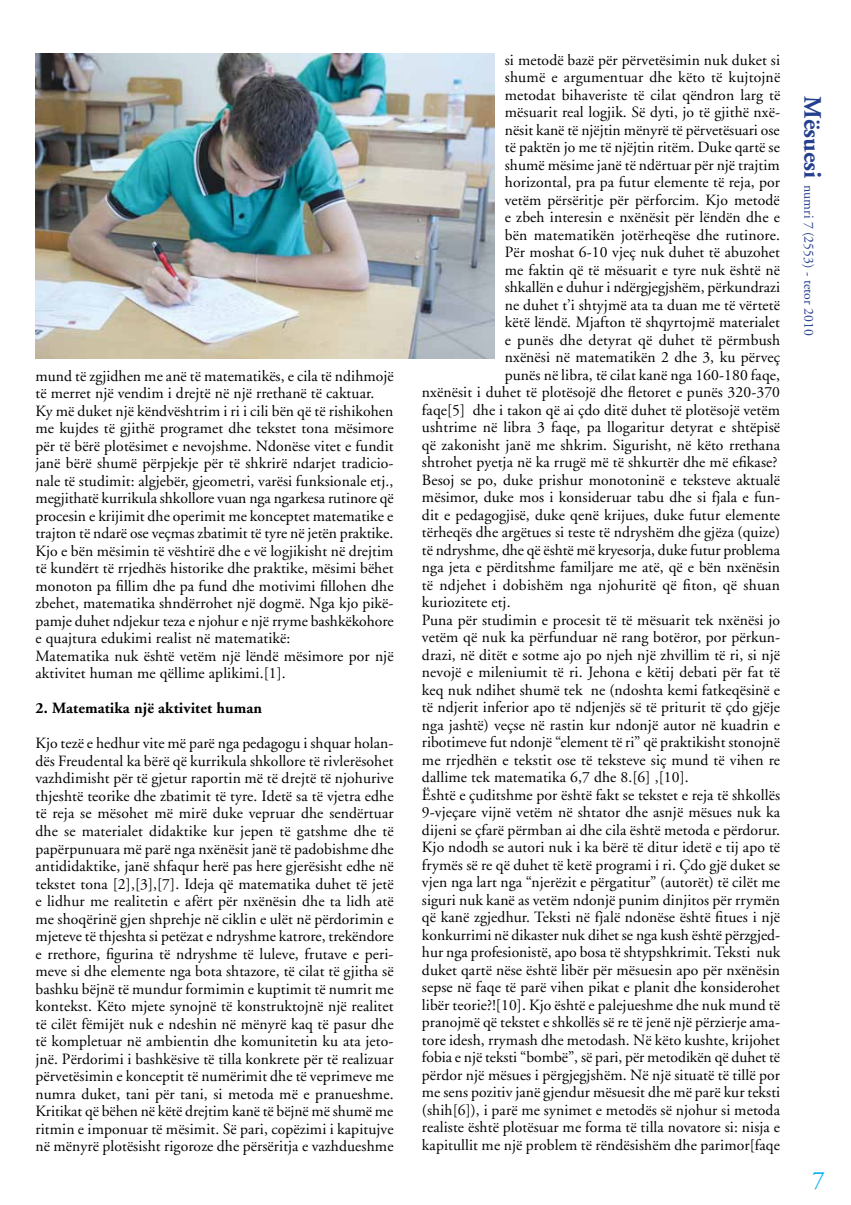
<style>
.page{position:relative;width:851px;height:1205px;background:#fff}
.page>*{position:absolute;margin:0;border:0;box-sizing:border-box;transform-origin:0 0}
.t1{font:25px "Adobe Garamond";color:#00aeef}
.t2{font:15.62px/17.5px "Adobe Garamond";letter-spacing:.005em;color:#000}
.t3{font:700 15.62px "Adobe Garamond";letter-spacing:.005em;color:#000}
.t4{font:13.75px "Adobe Garamond";color:#25408f}
.s1{font-weight:700;font-size:25px}
</style>
<div class="page">
<img style="left:35px;top:53px;width:459px;height:306px">
<p class="t2" style="left:35px;top:368px;width:360px">mund të zgjidhen me anë të matematikës, e cila të ndihmojë të merret një vendim i drejtë në një rrethanë të caktuar.<br>Ky më duket një këndvështrim i ri i cili bën që të rishikohen me kujdes të gjithë programet dhe tekstet tona mësimore për të bërë plotësimet e nevojshme. Ndonëse vitet e fundit janë bërë shumë përpjekje për të shkrirë ndarjet tradicio&shy;nale të studimit: algjebër, gjeometri, varësi funksionale etj., megjithatë kurrikula shkollore vuan nga ngarkesa rutinore që procesin e krijimit dhe operimit me konceptet matematike e trajton të ndarë ose veçmas zbatimit të tyre në jetën praktike.<br>Kjo e bën mësimin të vështirë dhe e vë logjikisht në drejtim të kundërt të rrjedhës historike dhe praktike, mësimi bëhet monoton pa fillim dhe pa fund dhe motivimi fillohen dhe zbehet, matematika shndërrohet një dogmë. Nga kjo pikë&shy;pamje duhet ndjekur teza e njohur e një rryme bashkëkohore e quajtura edukimi realist në matematikë:<br>Matematika nuk është vetëm një lëndë mësimore por një aktivitet human me qëllime aplikimi.[1].</p>
<p class="t3" style="left:35px;top:700px;width:228px">2. Matematika një aktivitet human</p>
<p class="t2" style="left:35px;top:735px;width:360px;text-align:justify">Kjo tezë e hedhur vite më parë nga pedagogu i shquar holan&shy;dës Freudental ka bërë që kurrikula shkollore të rivlerësohet vazhdimisht për të gjetur raportin më të drejtë të njohurive thjeshtë teorike dhe zbatimit të tyre. Idetë sa të vjetra edhe të reja se mësohet më mirë duke vepruar dhe sendërtuar dhe se materialet didaktike kur jepen të gatshme dhe të papërpunuara më parë nga nxënësit janë të padobishme dhe antididaktike, janë shfaqur herë pas here gjerësisht edhe në tekstet tona [2],[3],[7]. Ideja që matematika duhet të jetë e lidhur me realitetin e afërt për nxënësin dhe ta lidh atë me shoqërinë gjen shprehje në ciklin e ulët në përdorimin e mjeteve të thjeshta si petëzat e ndryshme katrore, trekëndore e rrethore, figurina të ndryshme të luleve, frutave e peri&shy;meve si dhe elemente nga bota shtazore, të cilat të gjitha së bashku bëjnë të mundur formimin e kuptimit të numrit me kontekst. Këto mjete synojnë të konstruktojnë një realitet të cilët fëmijët nuk e ndeshin në mënyrë kaq të pasur dhe të kompletuar në ambientin dhe komunitetin ku ata jeto&shy;jnë. Përdorimi i bashkësive të tilla konkrete për të realizuar përvetësimin e konceptit të numërimit dhe të veprimeve me numra duket, tani për tani, si metoda më e pranueshme.<br>Kritikat që bëhen në këtë drejtim kanë të bëjnë më shumë me ritmin e imponuar të mësimit. Së pari, copëzimi i kapitujve në mënyrë plotësisht rigoroze dhe përsëritja e vazhdueshme</p>
<p class="t2" style="left:504px;top:51px;width:276px">si metodë bazë për përvetësimin nuk duket si</p>
<p class="t2" style="left:504px;top:69px;width:277px">shumë e argumentuar dhe këto të kujtojnë</p>
<p class="t2" style="left:504px;top:86px;width:277px">metodat bihaveriste të cilat qëndron larg të</p>
<p class="t2" style="left:504px;top:104px;width:277px">mësuarit real logjik. Së dyti, jo të gjithë nxë-</p>
<p class="t2" style="left:504px;top:121px;width:276px">nësit kanë të njëjtin mënyrë të përvetësuari ose</p>
<p class="t2" style="left:504px;top:139px;width:276px">të paktën jo me të njëjtin ritëm. Duke qartë se</p>
<p class="t2" style="left:504px;top:156px;width:276px">shumë mësime janë të ndërtuar për një trajtim</p>
<p class="t2" style="left:504px;top:174px;width:277px">horizontal, pra pa futur elemente të reja, por</p>
<p class="t2" style="left:504px;top:191px;width:276px">vetëm përsëritje për përforcim. Kjo metodë</p>
<p class="t2" style="left:504px;top:209px;width:277px">e zbeh interesin e nxënësit për lëndën dhe e</p>
<p class="t2" style="left:504px;top:226px;width:277px">bën matematikën jotërheqëse dhe rutinore.</p>
<p class="t2" style="left:504px;top:244px;width:276px">Për moshat 6-10 vjeç nuk duhet të abuzohet</p>
<p class="t2" style="left:504px;top:261px;width:276px">me faktin që të mësuarit e tyre nuk është në</p>
<p class="t2" style="left:504px;top:279px;width:277px">shkallën e duhur i ndërgjegjshëm, përkundrazi</p>
<p class="t2" style="left:504px;top:296px;width:276px">ne duhet t’i shtyjmë ata ta duan me të vërtetë</p>
<p class="t2" style="left:504px;top:314px;width:277px">këtë lëndë. Mjafton të shqyrtojmë materialet</p>
<p class="t2" style="left:504px;top:331px;width:277px">e punës dhe detyrat që duhet të përmbush</p>
<p class="t2" style="left:504px;top:349px;width:277px">nxënësi në matematikën 2 dhe 3, ku përveç</p>
<p class="t2" style="left:504px;top:366px;width:277px">punës në libra, të cilat kanë nga 160-180 faqe,</p>
<p class="t2" style="left:422px;top:384px;width:359px">nxënësit i duhet të plotësojë dhe fletoret e punës 320-370</p>
<p class="t2" style="left:422px;top:401px;width:359px">faqe[5] dhe i takon që ai çdo ditë duhet të plotësojë vetëm</p>
<p class="t2" style="left:422px;top:419px;width:359px">ushtrime në libra 3 faqe, pa llogaritur detyrat e shtëpisë</p>
<p class="t2" style="left:422px;top:436px;width:359px">që zakonisht janë me shkrim. Sigurisht, në këto rrethana</p>
<p class="t2" style="left:422px;top:454px;width:357px">shtrohet pyetja në ka rrugë më të shkurtër dhe më efikase?</p>
<p class="t2" style="left:422px;top:471px;width:359px">Besoj se po, duke prishur monotoninë e teksteve aktualë</p>
<p class="t2" style="left:422px;top:489px;width:359px">mësimor, duke mos i konsideruar tabu dhe si fjala e fun-</p>
<p class="t2" style="left:422px;top:506px;width:359px">dit e pedagogjisë, duke qenë krijues, duke futur elemente</p>
<p class="t2" style="left:422px;top:524px;width:359px">tërheqës dhe argëtues si teste të ndryshëm dhe gjëza (quize)</p>
<p class="t2" style="left:422px;top:541px;width:359px">të ndryshme, dhe që është më kryesorja, duke futur problema</p>
<p class="t2" style="left:422px;top:559px;width:359px">nga jeta e përditshme familjare me atë, që e bën nxënësin</p>
<p class="t2" style="left:422px;top:576px;width:359px">të ndjehet i dobishëm nga njohuritë që fiton, që shuan</p>
<p class="t2" style="left:422px;top:594px;width:90px">kuriozitete etj.</p>
<p class="t2" style="left:422px;top:611px;width:359px">Puna për studimin e procesit të të mësuarit tek nxënësi jo</p>
<p class="t2" style="left:422px;top:629px;width:359px">vetëm që nuk ka përfunduar në rang botëror, por përkun-</p>
<p class="t2" style="left:422px;top:646px;width:359px">drazi, në ditët e sotme ajo po njeh një zhvillim të ri, si një</p>
<p class="t2" style="left:422px;top:664px;width:359px">nevojë e mileniumit të ri. Jehona e këtij debati për fat të</p>
<p class="t2" style="left:422px;top:681px;width:359px">keq nuk ndihet shumë tek ne (ndoshta kemi fatkeqësinë e</p>
<p class="t2" style="left:422px;top:699px;width:359px">të ndjerit inferior apo të ndjenjës së të priturit të çdo gjëje</p>
<p class="t2" style="left:422px;top:716px;width:359px">nga jashtë) veçse në rastin kur ndonjë autor në kuadrin e</p>
<p class="t2" style="left:422px;top:734px;width:359px">ribotimeve fut ndonjë “element të ri” që praktikisht stonojnë</p>
<p class="t2" style="left:422px;top:751px;width:359px">me rrjedhën e tekstit ose të teksteve siç mund të vihen re</p>
<p class="t2" style="left:422px;top:769px;width:268px">dallime tek matematika 6,7 dhe 8.[6] ,[10].</p>
<p class="t2" style="left:422px;top:786px;width:359px">Është e çuditshme por është fakt se tekstet e reja të shkollës</p>
<p class="t2" style="left:422px;top:804px;width:359px">9-vjeçare vijnë vetëm në shtator dhe asnjë mësues nuk ka</p>
<p class="t2" style="left:422px;top:821px;width:359px">dijeni se çfarë përmban ai dhe cila është metoda e përdorur.</p>
<p class="t2" style="left:422px;top:839px;width:359px">Kjo ndodh se autori nuk i ka bërë të ditur idetë e tij apo të</p>
<p class="t2" style="left:422px;top:856px;width:359px">frymës së re që duhet të ketë programi i ri. Çdo gjë duket se</p>
<p class="t2" style="left:422px;top:874px;width:359px">vjen nga lart nga “njerëzit e përgatitur” (autorët) të cilët me</p>
<p class="t2" style="left:422px;top:891px;width:359px">siguri nuk kanë as vetëm ndonjë punim dinjitos për rrymën</p>
<p class="t2" style="left:422px;top:909px;width:359px">që kanë zgjedhur. Teksti në fjalë ndonëse është fitues i një</p>
<p class="t2" style="left:422px;top:926px;width:359px">konkurrimi në dikaster nuk dihet se nga kush është përzgjed-</p>
<p class="t2" style="left:422px;top:944px;width:360px">hur nga profesionistë, apo bosa të shtypshkrimit. Teksti nuk</p>
<p class="t2" style="left:422px;top:961px;width:359px">duket qartë nëse është libër për mësuesin apo për nxënësin</p>
<p class="t2" style="left:422px;top:979px;width:359px">sepse në faqe të parë vihen pikat e planit dhe konsiderohet</p>
<p class="t2" style="left:422px;top:996px;width:359px">libër teorie?![10]. Kjo është e palejueshme dhe nuk mund të</p>
<p class="t2" style="left:422px;top:1014px;width:359px">pranojmë që tekstet e shkollës së re të jenë një përzierje ama-</p>
<p class="t2" style="left:422px;top:1031px;width:359px">tore idesh, rrymash dhe metodash. Në këto kushte, krijohet</p>
<p class="t2" style="left:422px;top:1049px;width:359px">fobia e një teksti “bombë”, së pari, për metodikën që duhet të</p>
<p class="t2" style="left:422px;top:1066px;width:359px">përdor një mësues i përgjegjshëm. Në një situatë të tillë por</p>
<p class="t2" style="left:422px;top:1084px;width:360px">me sens pozitiv janë gjendur mësuesit dhe më parë kur teksti</p>
<p class="t2" style="left:422px;top:1101px;width:359px">(shih[6]), i parë me synimet e metodës së njohur si metoda</p>
<p class="t2" style="left:422px;top:1119px;width:359px">realiste është plotësuar me forma të tilla novatore si: nisja e</p>
<p class="t2" style="left:422px;top:1136px;width:359px">kapitullit me një problem të rëndësishëm dhe parimor[faqe</p>
<p class="t4" style="left:815px;top:96px;width:241px;rotate:90deg"><span class="s1">Mësuesi</span> numri 7 (2553) - tetor 2010</p>
<h1 class="t1" style="left:812px;top:1167px;width:14px">7</h1>
</div>
